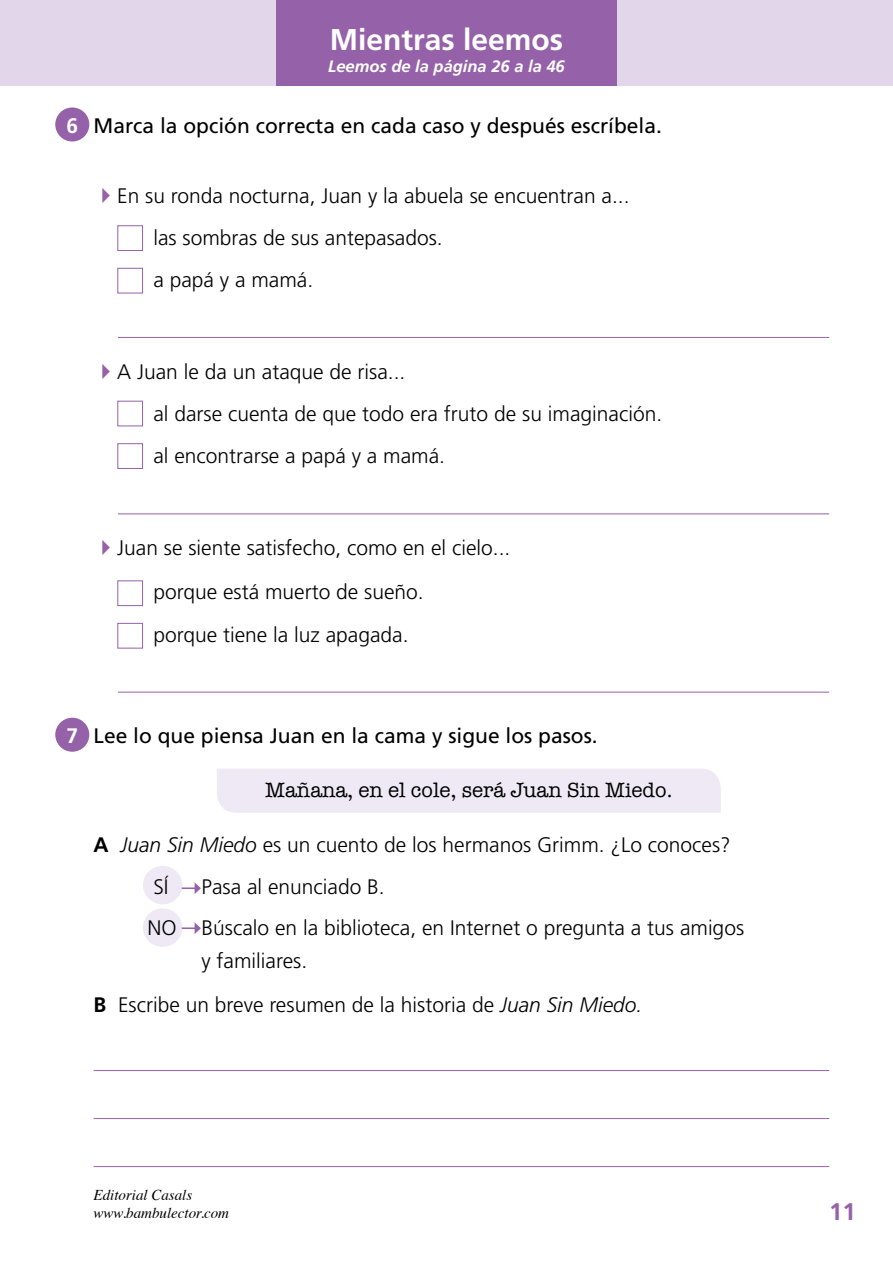
<style>
.page{position:relative;width:893px;height:1263px;background:#fff}
.page>*{position:absolute;margin:0;border:0;box-sizing:border-box;transform-origin:0 0}
.t1{font:700 30px "Frutiger";color:#fff}
.t2{font:700 24px "Frutiger";color:#9561a9}
.t3{font:300 21px/42.2px "Frutiger";color:#000}
.t4{font:21px "Frutiger";color:#000}
.t5{font:21px "American Typewriter";color:#000}
.t6{font:italic 700 16.5px "Frutiger";color:#fff}
.t7{font:italic 15px/18px "Times";color:#000}
.s1{font-weight:700;color:#fff}
.s2{font-weight:700}
.s3{font-style:italic}
</style>
<div class="page">
<div style="left:0;top:0;width:893px;height:85px;background:#e2d7ea"></div>
<div style="left:143px;top:866px;width:39px;height:38px;background:#eee9f4;border-radius:50%"></div>
<div style="left:143px;top:908px;width:39px;height:39px;background:#eee9f4;border-radius:50%"></div>
<div style="left:276px;top:0;width:341px;height:85px;background:#9561a9"></div>
<div style="left:55px;top:107px;width:34px;height:34px;background:#9561a9;border-radius:50%"></div>
<div style="left:55px;top:718px;width:34px;height:34px;background:#9561a9;border-radius:50%"></div>
<hr style="left:94px;top:1070px;width:735px;height:1px;background:#9561a9">
<hr style="left:94px;top:1118px;width:735px;height:1px;background:#9561a9">
<hr style="left:94px;top:1166px;width:735px;height:1px;background:#9561a9">
<hr style="left:94px;top:337px;width:735px;height:1px;background:#9561a9">
<hr style="left:94px;top:513px;width:735px;height:1px;background:#9561a9">
<hr style="left:94px;top:692px;width:735px;height:1px;background:#9561a9">
<div style="left:217px;top:769px;width:504px;height:44px;background:#eee9f4"></div>
<svg style="left:182px;top:882px;width:19px;height:12px"></svg>
<svg style="left:182px;top:922px;width:19px;height:12px"></svg>
<div style="left:117px;top:225px;width:26px;height:26px;background:#fff;border:1px solid #9561a9"></div>
<div style="left:81px;top:320px;width:36px;height:25px;background:#fff"></div>
<div style="left:81px;top:497px;width:36px;height:25px;background:#fff"></div>
<div style="left:81px;top:677px;width:36px;height:25px;background:#fff"></div>
<div style="left:117px;top:401px;width:26px;height:25px;background:#fff;border:1px solid #9561a9"></div>
<div style="left:117px;top:580px;width:26px;height:26px;background:#fff;border:1px solid #9561a9"></div>
<div style="left:117px;top:268px;width:26px;height:25px;background:#fff;border:1px solid #9561a9"></div>
<div style="left:117px;top:443px;width:26px;height:26px;background:#fff;border:1px solid #9561a9"></div>
<div style="left:117px;top:623px;width:26px;height:25px;background:#fff;border:1px solid #9561a9"></div>
<h1 class="t1" style="left:330px;top:22px;width:235px">Mientras leemos</h1>
<p class="t6" style="left:328px;top:57px;width:238px">Leemos de la página 26 a la 46</p>
<p class="t4" style="left:66px;top:113px;width:597px"><span class="s1">6</span> Marca la opción correcta en cada caso y después escríbela.</p>
<p class="t3" style="left:153px;top:174px;width:478px;text-indent:-36px">En su ronda nocturna, Juan y la abuela se encuentran a... las sombras de sus antepasados.<br>a papá y a mamá.</p>
<p class="t3" style="left:153px;top:351px;width:510px;text-indent:-36px">A Juan le da un ataque de risa...<br>al darse cuenta de que todo era fruto de su imaginación. al encontrarse a papá y a mamá.</p>
<p class="t3" style="left:153px;top:527px;width:359px;line-height:43px;text-indent:-36px">Juan se siente satisfecho, como en el cielo... porque está muerto de sueño.<br>porque tiene la luz apagada.</p>
<p class="t4" style="left:66px;top:723px;width:533px"><span class="s1">7</span> Lee lo que piensa Juan en la cama y sigue los pasos.</p>
<p class="t5" style="left:265px;top:774px;width:409px">Mañana, en el cole, será Juan Sin Miedo.</p>
<p class="t3" style="left:153px;top:824px;width:579px;line-height:41.5px;text-indent:-60px"><span class="s2">A</span> <span class="s3">Juan Sin Miedo</span> es un cuento de los hermanos Grimm. ¿Lo conoces?<br>SÍ</p>
<p class="t3" style="left:148px;top:865px;width:598px;line-height:41.5px;text-indent:54px">Pasa al enunciado B.<br>NO Búscalo en la biblioteca, en Internet o pregunta a tus amigos</p>
<p class="t3" style="left:94px;top:939px;width:550px;line-height:43.5px;text-indent:108px">y familiares.<br><span class="s2">B</span> Escribe un breve resumen de la historia de <span class="s3">Juan Sin Miedo.</span></p>
<p class="t7" style="left:94px;top:1185px;width:137px">Editorial Casals www.bambulector.com</p>
<p class="t2" style="left:829px;top:1198px;width:28px">11</p>
</div>
